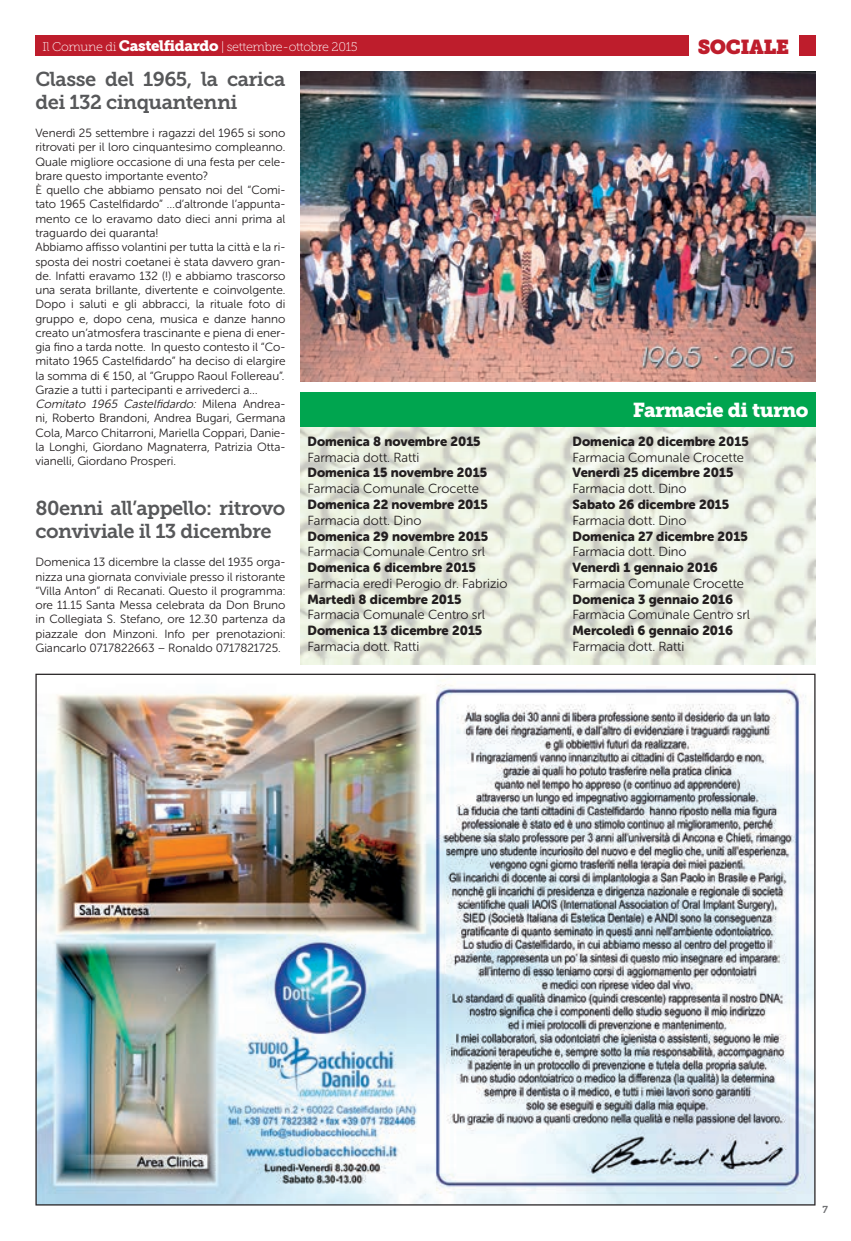
<style>
.page{position:relative;width:851px;height:1241px;background:#fff}
.page>*{position:absolute;margin:0;border:0;box-sizing:border-box;transform-origin:0 0}
.t1{font:20px/22.5px "Museo Slab 700";letter-spacing:-.025em;color:#57585a}
.t2{font:20px "Museo Slab 900";letter-spacing:-.025em;color:#fff}
.t3{font:20px "Museo Slab";letter-spacing:-.025em;color:#be1d2c}
.t4{font:13.12px "Museo Sans Rounded 300";color:#231f20}
.t5{font:13.12px "Museo Sans Rounded 900";color:#231f20}
.t6{font:12.5px "Museo Slab 100";letter-spacing:-.025em;color:#fff}
.t7{font:11.88px/14.2px "Museo Sans Rounded 300";color:#231f20}
.t8{font:10px "Museo Slab 700";color:#6c6d70}
.s1{font-family:"Museo Slab 900";font-size:15px}
.s2{font-style:italic}
</style>
<div class="page">
<div style="left:35px;top:35px;width:780px;height:21px;background:#be1d2c"></div>
<div style="left:688px;top:30px;width:110px;height:34px;background:#fff"></div>
<img style="left:300px;top:427px;width:515px;height:238px">
<div style="left:300px;top:392px;width:515px;height:35px;background:#00a54f"></div>
<img style="left:300px;top:71px;width:515px;height:310px">
<img style="left:35px;top:673px;width:780px;height:532px">
<p class="t6" style="left:43px;top:40px;width:316px">Il Comune di <span class="s1">Castelfidardo</span> | settembre-ottobre 2015</p>
<h1 class="t1" style="left:35px;top:68px;width:251px">Classe del 1965, la carica dei 132 cinquantenni</h1>
<p class="t7" style="left:35px;top:126px;width:251px">Venerdì 25 settembre i ragazzi del 1965 si sono ritrovati per il loro cinquantesimo compleanno.<br>Quale migliore occasione di una festa per cele&shy;brare questo importante evento?<br>È quello che abbiamo pensato noi del “Comi&shy;tato 1965 Castelfidardo” …d’altronde l’appunta&shy;mento ce lo eravamo dato dieci anni prima al traguardo dei quaranta!<br>Abbiamo affisso volantini per tutta la città e la ri&shy;sposta dei nostri coetanei è stata davvero gran&shy;de. Infatti eravamo 132 (!) e abbiamo trascorso una serata brillante, divertente e coinvolgente.<br>Dopo i saluti e gli abbracci, la rituale foto di gruppo e, dopo cena, musica e danze hanno creato un’atmosfera trascinante e piena di ener&shy;gia fino a tarda notte. In questo contesto il “Co&shy;mitato 1965 Castelfidardo” ha deciso di elargire la somma di € 150, al “Gruppo Raoul Follereau”.<br>Grazie a tutti i partecipanti e arrivederci a… <span class="s2">Comitato 1965 Castelfidardo:</span> M i l e n a A n d r e a - ni, Roberto Brandoni, Andrea Bugari, Germana Cola, Marco Chitarroni, Mariella Coppari, Danie&shy;la Longhi, Giordano Magnaterra, Patrizia Otta&shy;vianelli, Giordano Prosperi.</p>
<h1 class="t1" style="left:35px;top:497px;width:251px">80enni all’appello: ritrovo conviviale il 13 dicembre</h1>
<p class="t7" style="left:35px;top:555px;width:251px;text-align:justify">Domenica 13 dicembre la classe del 1935 orga&shy;nizza una giornata conviviale presso il ristorante “Villa Anton” di Recanati. Questo il programma: ore 11.15 Santa Messa celebrata da Don Bruno in Collegiata S. Stefano, ore 12.30 partenza da piazzale don Minzoni. Info per prenotazioni:<br>Giancarlo 0717822663 – Ronaldo 0717821725.</p>
<p class="t5" style="left:307px;top:434px;width:175px">Domenica 8 novembre 2015</p>
<p class="t4" style="left:307px;top:450px;width:113px">Farmacia dott. Ratti</p>
<p class="t5" style="left:307px;top:465px;width:181px">Domenica 15 novembre 2015</p>
<p class="t4" style="left:307px;top:481px;width:173px">Farmacia Comunale Crocette</p>
<p class="t5" style="left:307px;top:497px;width:182px">Domenica 22 novembre 2015</p>
<p class="t4" style="left:307px;top:513px;width:115px">Farmacia dott. Dino</p>
<p class="t5" style="left:307px;top:528px;width:182px">Domenica 29 novembre 2015</p>
<p class="t4" style="left:307px;top:544px;width:179px">Farmacia Comunale Centro srl</p>
<p class="t5" style="left:307px;top:560px;width:170px">Domenica 6 dicembre 2015</p>
<p class="t4" style="left:307px;top:576px;width:201px">Farmacia eredi Perogio dr. Fabrizio</p>
<p class="t5" style="left:307px;top:591px;width:155px">Martedì 8 dicembre 2015</p>
<p class="t4" style="left:307px;top:607px;width:179px">Farmacia Comunale Centro srl</p>
<p class="t5" style="left:307px;top:623px;width:176px">Domenica 13 dicembre 2015</p>
<p class="t4" style="left:307px;top:639px;width:113px">Farmacia dott. Ratti</p>
<h1 class="t3" style="left:697px;top:36px;width:93px">SOCIALE</h1>
<h1 class="t2" style="left:632px;top:398px;width:177px">Farmacie di turno</h1>
<p class="t5" style="left:572px;top:434px;width:178px">Domenica 20 dicembre 2015</p>
<p class="t4" style="left:572px;top:450px;width:173px">Farmacia Comunale Crocette</p>
<p class="t5" style="left:572px;top:465px;width:162px">Venerdì 25 dicembre 2015</p>
<p class="t4" style="left:572px;top:481px;width:115px">Farmacia dott. Dino</p>
<p class="t5" style="left:572px;top:497px;width:158px">Sabato 26 dicembre 2015</p>
<p class="t4" style="left:572px;top:513px;width:115px">Farmacia dott. Dino</p>
<p class="t5" style="left:572px;top:528px;width:177px">Domenica 27 dicembre 2015</p>
<p class="t4" style="left:572px;top:544px;width:115px">Farmacia dott. Dino</p>
<p class="t5" style="left:572px;top:560px;width:147px">Venerdì 1 gennaio 2016</p>
<p class="t4" style="left:572px;top:576px;width:173px">Farmacia Comunale Crocette</p>
<p class="t5" style="left:572px;top:591px;width:162px">Domenica 3 gennaio 2016</p>
<p class="t4" style="left:572px;top:607px;width:179px">Farmacia Comunale Centro srl</p>
<p class="t5" style="left:572px;top:623px;width:162px">Mercoledì 6 gennaio 2016</p>
<p class="t4" style="left:572px;top:639px;width:113px">Farmacia dott. Ratti</p>
<p class="t8" style="left:822px;top:1203px;width:7px">7</p>
</div>
